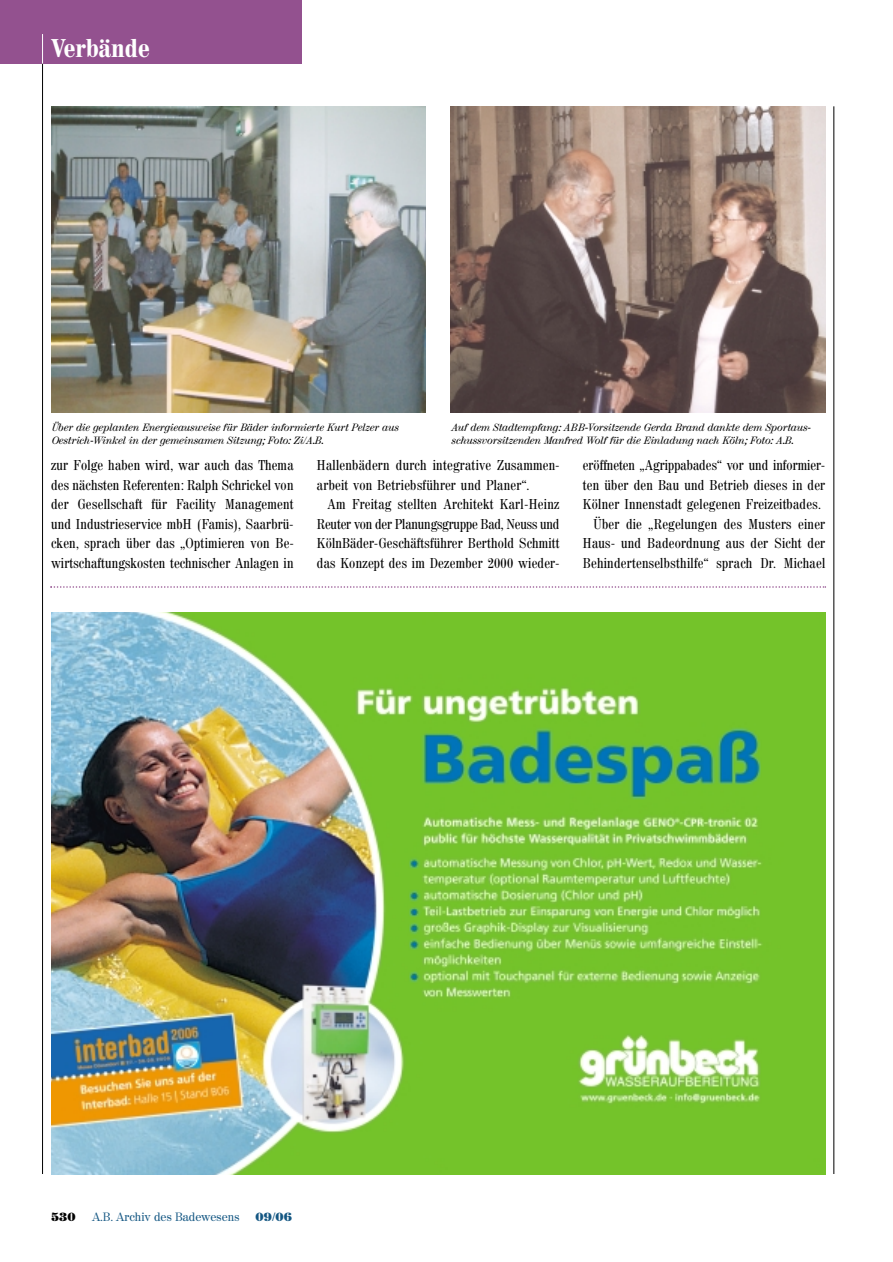
<style>
.page{position:relative;width:893px;height:1262px;background:#fff}
.page>*{position:absolute;margin:0;border:0;box-sizing:border-box;transform-origin:0 0}
.t1{font:500 25.5px "Madison Condensed BQ";color:#fff}
.t2{font:300 14.25px/19.6px "Madison Condensed BQ";letter-spacing:.02em;color:#000;text-align:justify}
.t3{font:300 14.25px "Madison Condensed BQ";color:#000}
.t4{font:12px "Madison BQ";color:#145783}
.t5{font:700 12px "Madison BQ";color:#145783}
.t6{font:700 12px "Madison BQ";color:#000}
.t7{font:italic 10.5px/13.5px "Madison BQ";color:#000}
</style>
<div class="page">
<div style="left:0;top:0;width:302px;height:64px;background:#93518f"></div>
<hr style="left:42px;top:34px;width:1px;height:30px;background:#fff">
<hr style="left:42px;top:64px;width:1px;height:1110px;background:#000">
<hr style="left:833px;top:106px;width:1px;height:1068px;background:#000">
<img style="left:51px;top:107px;width:374px;height:305px">
<img style="left:451px;top:106px;width:374px;height:306px">
<svg style="left:50px;top:586px;width:776px;height:2px"></svg>
<img style="left:51px;top:612px;width:774px;height:562px">
<h1 class="t1" style="left:51px;top:39px;width:100px">Verbände</h1>
<p class="t7" style="left:51px;top:421px;width:348px">Über die geplanten Energieausweise für Bäder informierte Kurt Pelzer aus<br>Oestrich-Winkel in der gemeinsamen Sitzung; Foto: Zi/A.B.</p>
<p class="t7" style="left:451px;top:421px;width:361px">Auf dem Stadtempfang: ABB-Vorsitzende Gerda Brand dankte dem Sportaus&shy;schussvorsitzenden Manfred Wolf für die Einladung nach Köln; Foto: A.B.</p>
<p class="t2" style="left:51px;top:457px;width:244px">zur Folge haben wird, war auch das Thema des nächsten Referenten: Ralph Schrickel von der Gesellschaft für Facility Management und Industrieservice mbH (Famis), Saarbrü&shy;cken, sprach über das „Optimieren von Be&shy;wirtschaftungskosten technischer Anlagen in</p>
<p class="t2" style="left:317px;top:457px;width:244px">Hallenbädern durch integrative Zusammen&shy;arbeit von Betriebsführer und Planer“.</p>
<p class="t2" style="left:317px;top:496px;width:244px;text-indent:11px">Am Freitag stellten Architekt Karl-Heinz Reuter von der Planungsgruppe Bad, Neuss und KölnBäder-Geschäftsführer Berthold Schmitt das Konzept des im Dezember 2000 wieder-</p>
<p class="t3" style="left:583px;top:460px;width:244px">eröffneten „Agrippabades“ vor und informier-</p>
<p class="t2" style="left:583px;top:476px;width:244px">ten über den Bau und Betrieb dieses in der</p>
<p class="t2" style="left:583px;top:496px;width:239px">Kölner Innenstadt gelegenen Freizeitbades.</p>
<p class="t2" style="left:593px;top:515px;width:233px">Über die „Regelungen des Musters einer</p>
<p class="t2" style="left:583px;top:535px;width:244px">Haus- und Badeordnung aus der Sicht der</p>
<p class="t2" style="left:583px;top:554px;width:244px">Behindertenselbsthilfe“ sprach Dr. Michael</p>
<p class="t6" style="left:51px;top:1212px;width:26px">530</p>
<p class="t4" style="left:92px;top:1212px;width:149px">A.B. Archiv des Badewesens</p>
<p class="t5" style="left:256px;top:1212px;width:38px">09/06</p>
</div>
